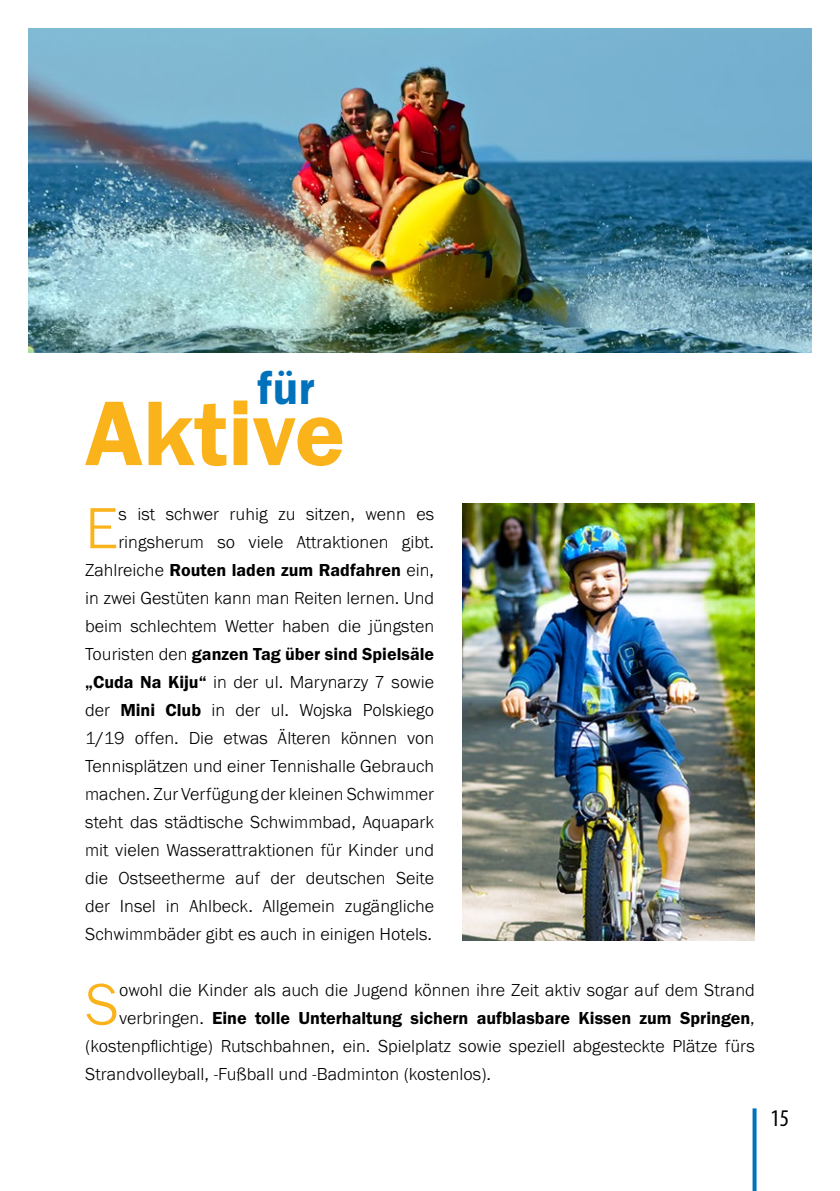
<style>
.page{position:relative;width:840px;height:1191px;background:#fff}
.page>*{position:absolute;margin:0;border:0;box-sizing:border-box;transform-origin:0 0}
.t1{font:94.8px "Franklin Gothic URW Dem";color:#fab31b}
.t2{font:300 60px "Franklin Gothic URW";color:#fab31b}
.t3{font:48px "Franklin Gothic URW Dem";color:#0071bb}
.t4{font:condensed 24px "Myriad Pro";color:#000}
.t5{font:300 18px/28px "Franklin Gothic URW";color:#000}
.t6{font:18px "Franklin Gothic URW Dem";color:#000}
.s1{font-family:"Franklin Gothic URW";font-weight:300}
.s2{font-family:"Franklin Gothic URW Dem";font-weight:400}
</style>
<div class="page">
<svg style="left:752px;top:1108px;width:4px;height:83px"></svg>
<img style="left:28px;top:28px;width:783px;height:324px">
<img style="left:462px;top:503px;width:292px;height:437px">
<h3 class="t3" style="left:257px;top:359px;width:59px">für</h3>
<h1 class="t1" style="left:85px;top:375px;width:261px">Aktive</h1>
<h2 class="t2" style="left:85px;top:491px;width:27px">E</h2>
<p class="t5" style="left:118px;top:500px;width:317px">s ist schwer ruhig zu sitzen, wenn es ringsherum so viele Attraktionen gibt.</p>
<p class="t6" style="left:85px;top:559px;width:350px"><span class="s1">Zahlreiche</span> Routen laden zum Radfahren <span class="s1">ein,</span></p>
<p class="t5" style="left:85px;top:584px;width:350px">in zwei Gestüten kann man Reiten lernen. Und beim schlechtem Wetter haben die jüngsten</p>
<p class="t6" style="left:85px;top:643px;width:350px"><span class="s1">Touristen den</span> ganzen Tag über sind Spielsäle</p>
<p class="t5" style="left:85px;top:668px;width:350px;text-align:justify"><span class="s2">„Cuda Na Kiju“</span> in der ul. Marynarzy 7 sowie der <span class="s2">Mini Club</span> in der ul. Wojska Polskiego 1/19 offen. Die etwas Älteren können von Tennisplätzen und einer Tennishalle Gebrauch machen. Zur Verfügung der kleinen Schwimmer steht das städtische Schwimmbad, Aquapark mit vielen Wasserattraktionen für Kinder und die Ostseetherme auf der deutschen Seite der I nsel in Ahlbeck. Allgemein zugängliche Schwimmbäder gibt es auch in einigen Hotels.</p>
<h2 class="t2" style="left:85px;top:967px;width:36px">S</h2>
<p class="t5" style="left:119px;top:976px;width:636px">owohl die Kinder als auch die Jugend können ihre Zeit aktiv sogar auf dem Strand</p>
<p class="t6" style="left:119px;top:1007px;width:636px"><span class="s1">verbringen.</span> Eine tolle Unterhaltung sichern aufblasbare Kissen zum Springen<span class="s1">,</span></p>
<p class="t5" style="left:85px;top:1032px;width:670px">(kostenpflichtige) Rutschbahnen, ein. Spielplatz sowie speziell abgesteckte Plätze fürs<br>Strandvolleyball, -Fußball und -Badminton (kostenlos).</p>
<h3 class="t4" style="left:770px;top:1104px;width:20px">15</h3>
</div>
